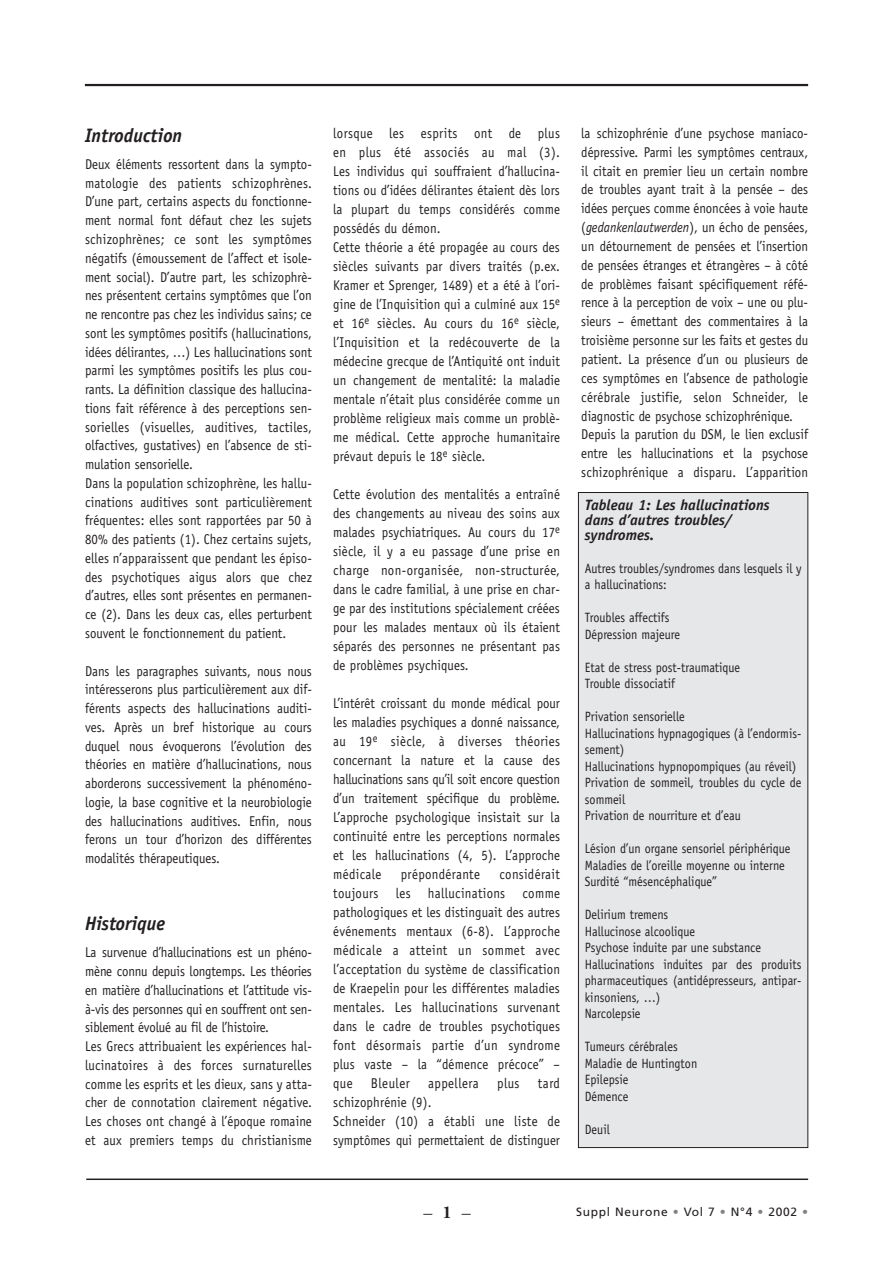
<style>
.page{position:relative;width:893px;height:1263px;background:#fff}
.page>*{position:absolute;margin:0;border:0;box-sizing:border-box;transform-origin:0 0}
.t1{font:italic 700 19.5px "Officina Sans";color:#231f20;scale:.95 1}
.t2{font:18px "Adobe Garamond";color:#231f20}
.t3{font:italic 700 15px/15px "Officina Sans";color:#231f20}
.t4{font:14.25px/19px "Officina Sans";color:#231f20;scale:.9 1}
.t5{font:14.25px "Officina Sans";letter-spacing:.035em;color:#231f20;scale:.9 1}
.t6{font:14.25px "Officina Sans";letter-spacing:.03em;color:#231f20;scale:.9 1}
.t7{font:13.5px/16.5px "Officina Sans";color:#231f20;scale:.9 1}
.t8{font:12px "Frutiger";letter-spacing:.055em;color:#231f20}
.s1{font-style:italic}
.s2{font-weight:700}
.s3{color:#808285}
</style>
<div class="page">
<hr style="left:86px;top:1179px;width:722px;height:1px;background:#231f20">
<hr style="left:85px;top:84px;width:723px;height:2px;background:#231f20">
<div style="left:578px;top:493px;width:229px;height:655px;background:#e6e7e9"></div>
<div style="left:578px;top:492px;width:230px;height:656px;border:1px solid #231f20"></div>
<h1 class="t1" style="left:85px;top:128px;width:104px">Introduction</h1>
<p class="t4" style="left:85px;top:156px;width:253px">Deux éléments ressortent dans la sympto&shy;matologie des patients schizophrènes.<br>D’une part, certains aspects du fonctionne&shy;ment normal font défaut chez les sujets schizophrènes; ce sont les symptômes négatifs (émoussement de l’affect et isole&shy;ment social). D’autre part, les schizophrè&shy;nes présentent certains symptômes que l’on ne rencontre pas chez les individus sains; ce sont les symptômes positifs (hallucinations, idées délirantes, …) Les hallucinations sont parmi les symptômes positifs les plus cou&shy;rants. La définition classique des hallucina&shy;tions fait référence à des perceptions sen&shy;sorielles (visuelles, auditives, tactiles, olfactives, gustatives) en l’absence de sti&shy;mulation sensorielle.<br>Dans la population schizophrène, les hallu&shy;cinations auditives sont particulièrement fréquentes: elles sont rapportées par 50 à 80% des patients (1). Chez certains sujets, elles n’apparaissent que pendant les épiso&shy;des psychotiques aigus alors que chez d’autres, elles sont présentes en permanen&shy;ce (2). Dans les deux cas, elles perturbent souvent le fonctionnement du patient.</p>
<p class="t4" style="left:85px;top:662px;width:253px;text-align:justify">Dans les paragraphes suivants, nous nous intéresserons plus particulièrement aux dif&shy;férents aspects des hallucinations auditi&shy;ves. Après un bref historique au cours duquel nous évoquerons l’évolution des théories en matière d’hallucinations, nous aborderons successivement la phénoméno&shy;logie, la base cognitive et la neurobiologie des hallucinations auditives. Enfin, nous ferons un tour d’horizon des différentes modalités thérapeutiques.</p>
<h1 class="t1" style="left:85px;top:916px;width:86px">Historique</h1>
<p class="t4" style="left:85px;top:944px;width:253px">La survenue d’hallucinations est un phéno&shy;mène connu depuis longtemps. Les théories en matière d’hallucinations et l’attitude vis&shy;à-vis des personnes qui en souffrent ont sen&shy;siblement évolué au fil de l’histoire.<br>Les Grecs attribuaient les expériences hal&shy;lucinatoires à des forces surnaturelles comme les esprits et les dieux, sans y atta&shy;cher de connotation clairement négative.<br>Les choses ont changé à l’époque romaine et aux premiers temps du christianisme</p>
<p class="t4" style="left:333px;top:125px;width:253px">lorsque les esprits ont de plus en plus été associés au mal (3).<br>Les individus qui souffraient d’hallucina&shy;tions ou d’idées délirantes étaient dès lors la plupart du temps considérés comme possédés du démon.<br>Cette théorie a été propagée au cours des siècles suivants par divers traités (p.ex.<br>Kramer et Sprenger, 1489) et a été à l’ori&shy;gine de l’Inquisition qui a culminé aux 15<sup>e </sup>et 16<sup>e</sup> siècles. Au cours du 16<sup>e</sup> siècle, l’Inquisition et la redécouverte de la médecine grecque de l’Antiquité ont induit un changement de mentalité: la maladie mentale n’était plus considérée comme un problème religieux mais comme un problè&shy;me médical. Cette approche humanitaire prévaut depuis le 18<sup>e</sup> siècle.</p>
<p class="t4" style="left:333px;top:486px;width:253px;text-align:justify">Cette évolution des mentalités a entraîné des changements au niveau des soins aux malades psychiatriques. Au cours du 17<sup>e </sup>siècle, il y a eu passage d’une prise en charge non-organisée, non-structurée, dans le cadre familial, à une prise en char&shy;ge par des institutions spécialement créées pour les malades mentaux où ils étaient séparés des personnes ne présentant pas de problèmes psychiques.</p>
<p class="t4" style="left:333px;top:695px;width:253px;text-align:justify">L’intérêt croissant du monde médical pour les maladies psychiques a donné naissance, au 19<sup>e</sup> siècle, à diverses théories concernant la nature et la cause des hallucinations sans qu’il soit encore question d’un traitement spécifique du problème.<br>L’approche psychologique insistait sur la continuité entre les perceptions normales et les hallucinations (4, 5). L’approche médicale</p>
<p class="t4" style="left:333px;top:866px;width:253px;text-align:justify;text-indent:166px">considérait toujours les hallucinations comme pathologiques et les distinguait des autres événements mentaux (6-8). L’approche médicale a atteint un sommet avec l’acceptation du système de classification de Kraepelin pour les différentes maladies mentales. Les hallucinations survenant dans le cadre de troubles psychotiques font désormais partie d’un syndrome plus vaste – la “démence précoce” – que</p>
<p class="t6" style="left:401px;top:869px;width:90px">prépondérante</p>
<p class="t5" style="left:371px;top:1078px;width:45px">Bleuler</p>
<p class="t5" style="left:428px;top:1078px;width:58px">appellera</p>
<p class="t4" style="left:497px;top:1075px;width:26px">plus</p>
<p class="t4" style="left:538px;top:1075px;width:26px">tard</p>
<p class="t4" style="left:333px;top:1094px;width:253px">schizophrénie (9).<br>Schneider (10) a établi une liste de symptômes qui permettaient de distinguer</p>
<p class="t4" style="left:581px;top:125px;width:253px">la schizophrénie d’une psychose maniaco&shy;dépressive. Parmi les symptômes centraux, il citait en premier lieu un certain nombre de troubles ayant trait à la pensée – des idées perçues comme énoncées à voie haute (<span class="s1">gedankenlautwerden</span>), un écho de pensées, un détournement de pensées et l’insertion de pensées étranges et étrangères – à côté de problèmes faisant spécifiquement réfé&shy;rence à la perception de voix – une ou plu&shy;sieurs – émettant des commentaires à la troisième personne sur les faits et gestes du patient. La présence d’un ou plusieurs de ces symptômes en l’absence de pathologie cérébrale justifie, selon Schneider, le diagnostic de psychose schizophrénique.<br>Depuis la parution du DSM, le lien exclusif entre les hallucinations et la psychose schizophrénique a disparu. L’apparition</p>
<p class="t3" style="left:585px;top:498px;width:186px">Tableau 1: Les hallucinations dans d’autres troubles/ syndromes.</p>
<p class="t7" style="left:585px;top:561px;width:242px">Autres troubles/syndromes dans lesquels il y a hallucinations:</p>
<p class="t7" style="left:585px;top:611px;width:107px">Troubles affectifs<br>Dépression majeure</p>
<p class="t7" style="left:585px;top:660px;width:174px">Etat de stress post-traumatique<br>Trouble dissociatif</p>
<p class="t7" style="left:585px;top:710px;width:242px">Privation sensorielle<br>Hallucinations hypnagogiques (à l’endormis&shy;sement)<br>Hallucinations hypnopompiques (au réveil)<br>Privation de sommeil, troubles du cycle de sommeil<br>Privation de nourriture et d’eau</p>
<p class="t7" style="left:585px;top:842px;width:230px">Lésion d’un organe sensoriel périphérique<br>Maladies de l’oreille moyenne ou interne<br>Surdité “mésencéphalique”</p>
<p class="t7" style="left:585px;top:908px;width:242px">Delirium tremens<br>Hallucinose alcoolique<br>Psychose induite par une substance<br>Hallucinations induites par des produits pharmaceutiques (antidépresseurs, antipar&shy;kinsoniens, …)<br>Narcolepsie</p>
<p class="t7" style="left:585px;top:1040px;width:126px">Tumeurs cérébrales<br>Maladie de Huntington<br>Epilepsie<br>Démence</p>
<p class="t7" style="left:585px;top:1122px;width:29px">Deuil</p>
<p class="t2" style="left:423px;top:1205px;width:49px">– <span class="s2">1</span> –</p>
<p class="t8" style="left:576px;top:1207px;width:233px">Suppl Neurone <span class="s3">•</span> Vol 7 <span class="s3">•</span> N°4 <span class="s3">•</span> 2002 <span class="s3">•</span></p>
</div>
